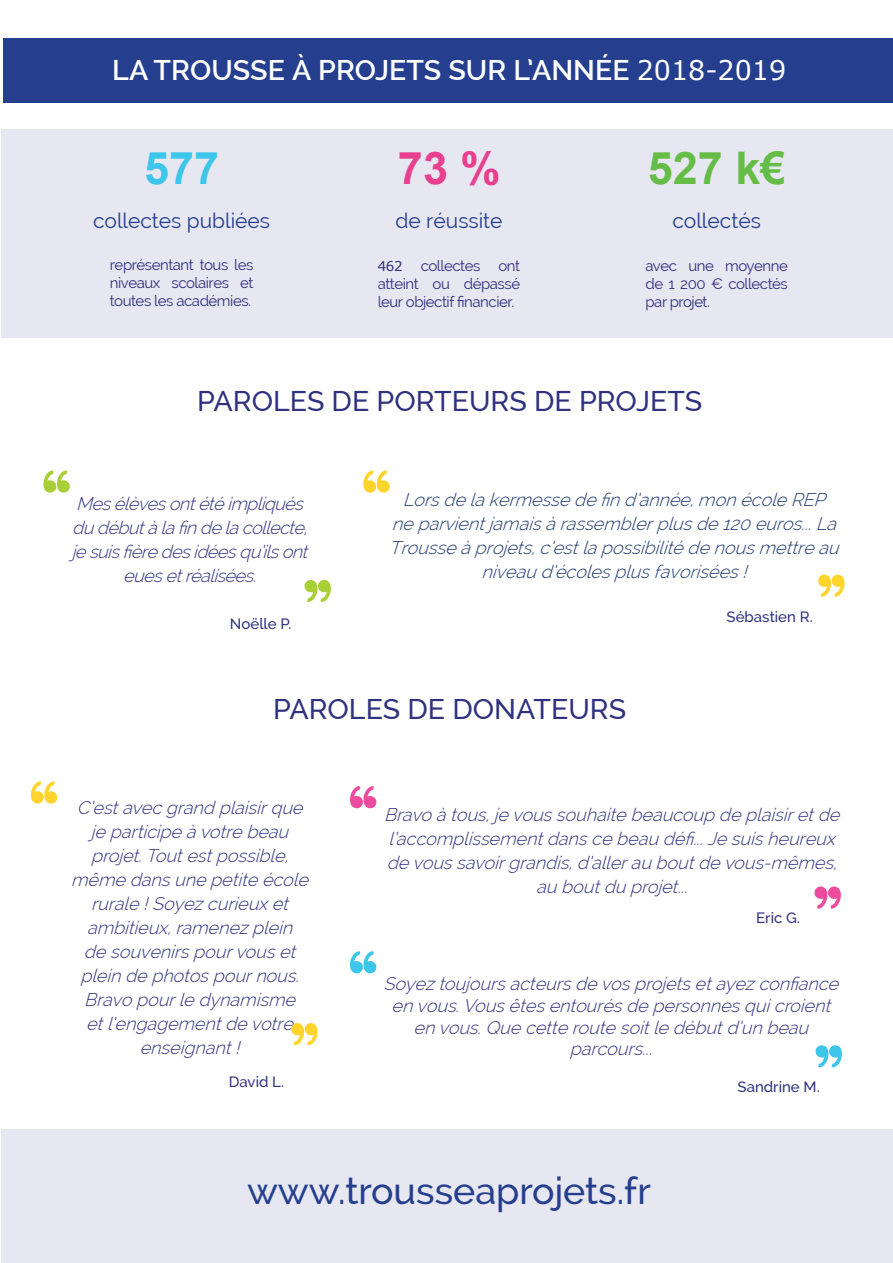
<style>
.page{position:relative;width:893px;height:1263px;background:#fff}
.page>*{position:absolute;margin:0;border:0;box-sizing:border-box;transform-origin:0 0}
.t1{font:700 45px "Arial";color:#65bc46}
.t2{font:700 45px "Arial";color:#3ec5ea}
.t3{font:700 45px "Arial";color:#e8408f}
.t4{font:500 37.5px "Raleway";color:#253f8e}
.t5{font:500 28.5px "Raleway";color:#30317f}
.t6{font:600 28.5px "Raleway";color:#fff}
.t7{font:21px "Raleway";color:#253f8e}
.t8{font:italic 300 18px/24px "Raleway";color:#30317f;text-align:center}
.t9{font:italic 300 18px/24px "Raleway";color:#1f3970;text-align:center}
.t10{font:15px/18px "Raleway";letter-spacing:-.03em;color:#30317f;text-align:justify}
.t11{font:500 15px "Raleway";color:#30317f}
.s1{font-family:"Verdana";font-weight:400;font-size:27px}
.s2{font-family:"Verdana";font-size:13.5px}
</style>
<div class="page">
<div style="left:2px;top:129px;width:891px;height:208px;background:#e7e7f2"></div>
<div style="left:3px;top:39px;width:890px;height:64px;background:#253f8e"></div>
<svg style="left:43px;top:471px;width:27px;height:22px"></svg>
<svg style="left:304px;top:580px;width:27px;height:22px"></svg>
<svg style="left:31px;top:781px;width:26px;height:22px"></svg>
<svg style="left:363px;top:471px;width:27px;height:22px"></svg>
<svg style="left:291px;top:1023px;width:27px;height:22px"></svg>
<svg style="left:350px;top:786px;width:27px;height:22px"></svg>
<svg style="left:814px;top:886px;width:27px;height:22px"></svg>
<svg style="left:350px;top:951px;width:27px;height:22px"></svg>
<svg style="left:815px;top:1045px;width:27px;height:22px"></svg>
<div style="left:2px;top:1130px;width:891px;height:133px;background:#e7e7f2"></div>
<svg style="left:818px;top:575px;width:27px;height:22px"></svg>
<p class="t6" style="left:112px;top:54px;width:676px">LA TROUSSE À PROJETS SUR L’ANNÉE <span class="s1">2018-2019</span></p>
<p class="t2" style="left:144px;top:138px;width:77px">577</p>
<p class="t3" style="left:398px;top:138px;width:104px">73 %</p>
<p class="t1" style="left:648px;top:138px;width:139px">527 k€</p>
<p class="t7" style="left:93px;top:209px;width:179px">collectes publiées</p>
<p class="t7" style="left:395px;top:209px;width:109px">de réussite</p>
<p class="t7" style="left:672px;top:209px;width:90px">collectés</p>
<p class="t10" style="left:110px;top:256px;width:145px">représentant tous les niveaux scolaires et toutes les académies.</p>
<p class="t10" style="left:378px;top:256px;width:144px"><span class="s2">462</span> collectes ont atteint ou dépassé leur objectif financier.</p>
<p class="t10" style="left:645px;top:256px;width:144px">avec une moyenne de 1 200 € collectés par projet.</p>
<p class="t5" style="left:197px;top:385px;width:506px">PAROLES DE PORTEURS DE PROJETS</p>
<p class="t8" style="left:72px;top:491px;width:243px">Mesélèvesontétéimpliqués dudébutàlafindelacollecte, jesuisfièredesidéesqu’ilsont euesetréalisées.</p>
<p class="t11" style="left:230px;top:615px;width:63px">Noëlle P.</p>
<p class="t9" style="left:389px;top:488px;width:457px">Lorsdelakermessedefind’année,monécoleREP neparvientjamaisàrassemblerplusde120euros...La Trousseàprojets,c’estlapossibilitédenousmettreau niveaud’écolesplusfavorisées!</p>
<p class="t11" style="left:727px;top:608px;width:88px">Sébastien R.</p>
<p class="t5" style="left:273px;top:692px;width:355px">PAROLES DE DONATEURS</p>
<p class="t8" style="left:71px;top:796px;width:244px">C’estavecgrand plaisirque je participe àvotre beau projet.Toutestpossible, même dansune petite école rurale !Soyezcurieuxet ambitieux,ramenezplein<br>de souvenirspourvouset pleinde photospournous.<br>Bravo pourle dynamisme etl’engagementde votre enseignant!</p>
<p class="t11" style="left:229px;top:1072px;width:57px">David L.</p>
<p class="t8" style="left:384px;top:802px;width:462px">Bravo àtous,je voussouhaite beaucoup de plaisiretde l’accomplissementdansce beau défi...Je suisheureux de voussavoirgrandis,d’allerau boutde vous-mêmes, au boutdu projet...</p>
<p class="t11" style="left:756px;top:909px;width:45px">Eric G.</p>
<p class="t8" style="left:384px;top:973px;width:462px;line-height:21.6px">Soyeztoujoursacteursde vosprojetsetayezconfiance envous.Vousêtesentourésde personnesquicroient envous.Que cette route soitle débutd’unbeau parcours...</p>
<p class="t11" style="left:737px;top:1078px;width:84px">Sandrine M.</p>
<p class="t4" style="left:247px;top:1169px;width:405px">www.trousseaprojets.fr</p>
</div>
